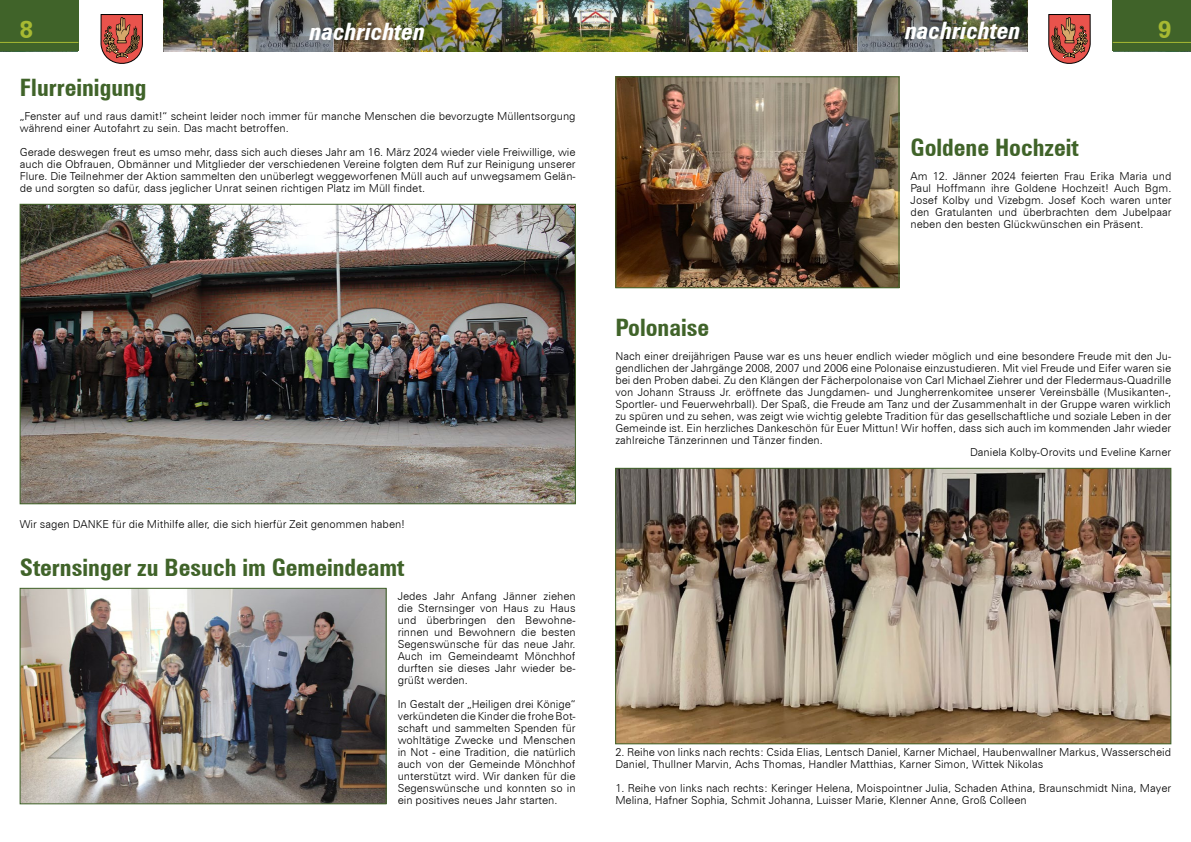
<style>
.page{position:relative;width:1191px;height:842px;background:#fff}
.page>*{position:absolute;margin:0;border:0;box-sizing:border-box;transform-origin:0 0}
.t1{font:700 condensed 24px "Zurich BT";color:#406329}
.t2{font:italic 700 condensed 24px "Zurich BT";color:#fff}
.t3{font:700 24px "Zurich BT";color:#a7b932}
.t4{font:300 11px/12px "Zurich BT";color:#000;text-align:justify}
</style>
<div class="page">
<img style="left:163px;top:0;width:864px;height:51px">
<div style="left:0;top:0;width:78px;height:51px;background:#406329"></div>
<svg style="left:101px;top:14px;width:42px;height:50px"></svg>
<hr style="left:0;top:42px;width:78px;height:1px;background:#a7b932">
<div style="left:1112px;top:0;width:79px;height:51px;background:#406329"></div>
<svg style="left:1048px;top:14px;width:42px;height:50px"></svg>
<hr style="left:1112px;top:42px;width:79px;height:1px;background:#a7b932">
<img style="left:22px;top:206px;width:551px;height:296px">
<div style="left:20px;top:204px;width:555px;height:300px;border:1px solid #406329"></div>
<img style="left:22px;top:590px;width:362px;height:212px">
<div style="left:20px;top:588px;width:366px;height:216px;border:1px solid #406329"></div>
<img style="left:617px;top:470px;width:552px;height:272px">
<div style="left:615px;top:468px;width:556px;height:276px;border:1px solid #406329"></div>
<img style="left:617px;top:79px;width:280px;height:207px">
<div style="left:615px;top:77px;width:284px;height:211px;border:1px solid #406329"></div>
<h1 class="t3" style="left:20px;top:15px;width:15px">8</h1>
<h1 class="t2" style="left:905px;top:16px;width:117px">nachrichten</h1>
<h1 class="t3" style="left:1158px;top:15px;width:15px">9</h1>
<h1 class="t1" style="left:20px;top:73px;width:128px">Flurreinigung</h1>
<p class="t4" style="left:20px;top:110px;width:557px">„Fenster auf und raus damit!“ scheint leider noch immer für manche Menschen die bevorzugte Müllentsorgung während einer Autofahrt zu sein. Das macht betroffen.</p>
<p class="t4" style="left:20px;top:146px;width:557px">Gerade deswegen freut es umso mehr, dass sich auch dieses Jahr am 16. März 2024 wieder viele Freiwillige, wie auch die Obfrauen, Obmänner und Mitglieder der verschiedenen Vereine folgten dem Ruf zur Reinigung unserer Flure. Die Teilnehmer der Aktion sammelten den unüberlegt weggeworfenen Müll auch auf unwegsamem Gelän&shy;de und sorgten so dafür, dass jeglicher Unrat seinen richtigen Platz im Müll findet.</p>
<h1 class="t2" style="left:310px;top:17px;width:117px">nachrichten</h1>
<h1 class="t1" style="left:910px;top:133px;width:170px">Goldene Hochzeit</h1>
<p class="t4" style="left:910px;top:170px;width:262px">Am 12. Jänner 2024 feierten Frau Erika Maria und Paul Hoffmann ihre Goldene Hochzeit! Auch Bgm.<br>Josef Kolby und Vizebgm. Josef Koch waren unter den Gratulanten und überbrachten dem Jubelpaar neben den besten Glückwünschen ein Präsent.</p>
<p class="t4" style="left:20px;top:518px;width:387px">Wir sagen DANKE für die Mithilfe aller, die sich hierfür Zeit genommen haben!</p>
<h1 class="t1" style="left:20px;top:553px;width:386px">Sternsinger zu Besuch im Gemeindeamt</h1>
<p class="t4" style="left:398px;top:590px;width:179px">Jedes Jahr Anfang Jänner ziehen die Sternsinger von Haus zu Haus und überbringen den Bewohne&shy;rinnen und Bewohnern die besten Segenswünsche für das neue Jahr.<br>Auch im Gemeindeamt Mönchhof durften sie dieses Jahr wieder be&shy;grüßt werden.</p>
<p class="t4" style="left:398px;top:698px;width:179px">In Gestalt der „Heiligen drei Könige“ verkündeten die Kinder die frohe Bot&shy;schaft und sammelten Spenden für wohltätige Zwecke und Menschen in Not - eine Tradition, die natürlich auch von der Gemeinde Mönchhof unterstützt wird. Wir danken für die Segenswünsche und konnten so in ein positives neues Jahr starten.</p>
<h1 class="t1" style="left:615px;top:313px;width:95px">Polonaise</h1>
<p class="t4" style="left:615px;top:350px;width:557px">Nach einer dreijährigen Pause war es uns heuer endlich wieder möglich und eine besondere Freude mit den Ju-</p>
<p class="t4" style="left:615px;top:362px;width:557px">gendlichen der Jahrgänge 2008, 2007 und 2006 eine Polonaise einzustudieren. Mit viel Freude und Eifer waren sie</p>
<p class="t4" style="left:615px;top:374px;width:557px">bei den Proben dabei. Zu den Klängen der Fächerpolonaise von Carl Michael Ziehrer und der Fledermaus-Quadrille</p>
<p class="t4" style="left:615px;top:386px;width:557px">von Johann Strauss Jr. eröffnete das Jungdamen- und Jungherrenkomitee unserer Vereinsbälle (Musikanten-,</p>
<p class="t4" style="left:615px;top:398px;width:557px">Sportler- und Feuerwehrball). Der Spaß, die Freude am Tanz und der Zusammenhalt in der Gruppe waren wirklich</p>
<p class="t4" style="left:615px;top:410px;width:557px">zu spüren und zu sehen, was zeigt wie wichtig gelebte Tradition für das gesellschaftliche und soziale Leben in der</p>
<p class="t4" style="left:615px;top:422px;width:557px">Gemeinde ist. Ein herzliches Dankeschön für Euer Mittun! Wir hoffen, dass sich auch im kommenden Jahr wieder</p>
<p class="t4" style="left:615px;top:434px;width:209px">zahlreiche Tänzerinnen und Tänzer finden.</p>
<p class="t4" style="left:970px;top:446px;width:203px">Daniela Kolby-Orovits und Eveline Karner</p>
<p class="t4" style="left:615px;top:746px;width:557px">2. Reihe von links nach rechts: Csida Elias, Lentsch Daniel, Karner Michael, Haubenwallner Markus, Wasserscheid<br>Daniel, Thullner Marvin, Achs Thomas, Handler Matthias, Karner Simon, Wittek Nikolas</p>
<p class="t4" style="left:615px;top:782px;width:557px">1. Reihe von links nach rechts: Keringer Helena, Moispointner Julia, Schaden Athina, Braunschmidt Nina, Mayer<br>Melina, Hafner Sophia, Schmit Johanna, Luisser Marie, Klenner Anne, Groß Colleen</p>
</div>
